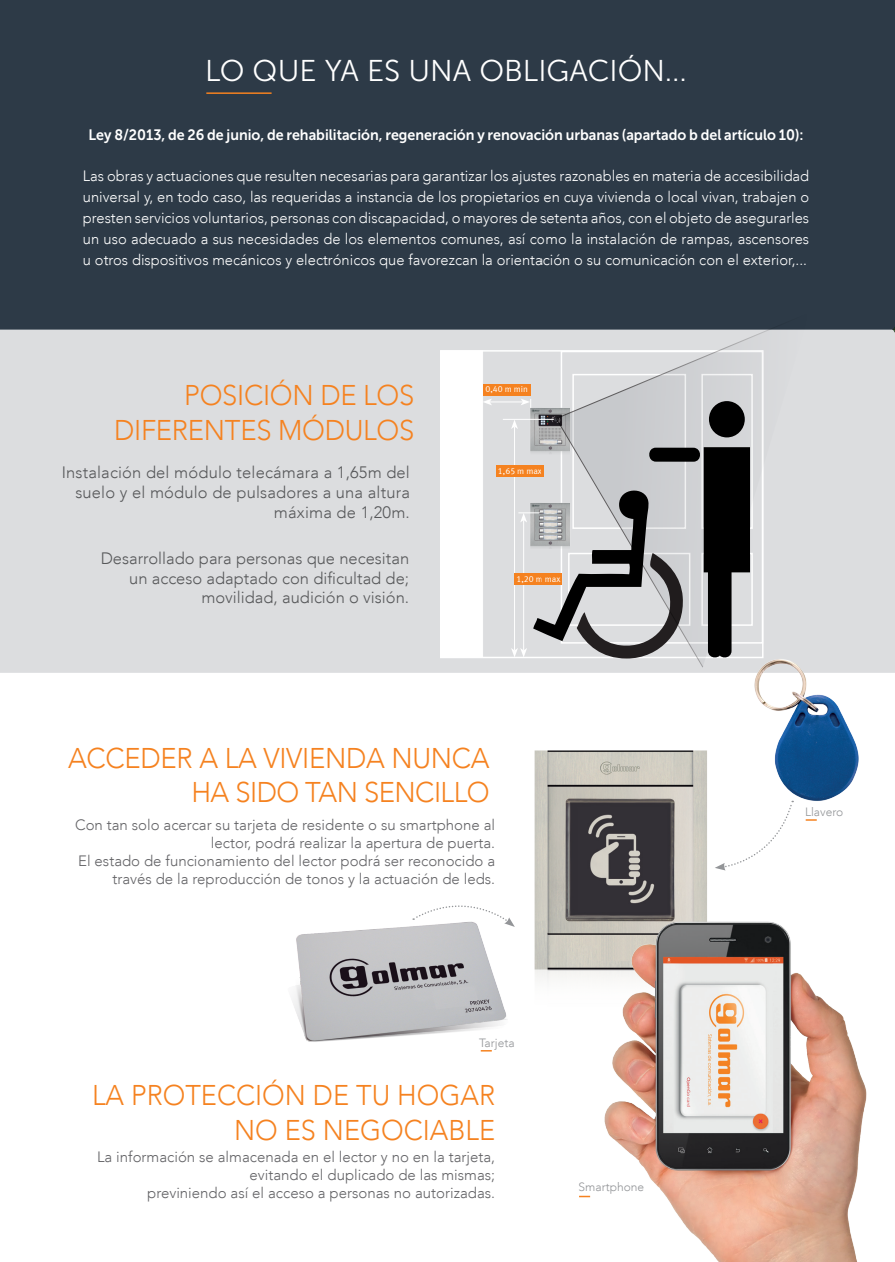
<style>
.page{position:relative;width:895px;height:1262px;background:#fff}
.page>*{position:absolute;margin:0;border:0;box-sizing:border-box;transform-origin:0 0}
.t1{font:30px "Museo Sans 300";color:#fff}
.Dimensions_tableau_c{font:300 28.5px/34.2px "Avenir LT";letter-spacing:-.01em;color:#f58220;text-align:right;scale:.96 1}
.Dimensions_tableau_c-2{font:300 28.5px/34.2px "Avenir LT";letter-spacing:-.01em;color:#f58220;text-align:right;scale:.95 1}
.Dimensions_tableau_c-3{font:300 16.5px/19.8px "Avenir LT";color:#57585a;text-align:right}
.Dimensions_tableau_c-4{font:300 15px/21px "Avenir LT";color:#fff;text-align:justify}
.Dimensions_tableau_c-5{font:300 15px/18px "Avenir LT";color:#636366;text-align:right}
.Dimensions_tableau_c-6{font:15px "Museo Sans 700";color:#fff;scale:.95 1}
.Dimensions_tableau_c-7{font:300 12px "Avenir LT";color:#939598}
.Dimensions_tableau_c-8{font:8.85px "Meta Normal LF";color:#fff}
</style>
<div class="page">
<div style="left:0;top:329px;width:894px;height:343px;background:#dcdddf"></div>
<div style="left:0;top:0;width:894px;height:329px;background:#2d3a47"></div>
<hr style="left:206px;top:92px;width:65px;height:2px;background:#f58220">
<div style="left:440px;top:350px;width:42px;height:307px;background:#fff"></div>
<hr style="left:514px;top:426px;width:1px;height:224px;background:#fff">
<svg style="left:511px;top:420px;width:7px;height:9px"></svg>
<div style="left:496px;top:465px;width:47px;height:12px;background:#f58220"></div>
<hr style="left:489px;top:401px;width:33px;height:1px;background:#fff">
<svg style="left:482px;top:398px;width:10px;height:7px"></svg>
<div style="left:483px;top:384px;width:47px;height:11px;background:#f58220"></div>
<img style="left:528px;top:407px;width:13px;height:47px">
<svg style="left:520px;top:398px;width:11px;height:10px"></svg>
<hr style="left:502px;top:419px;width:51px;height:1px;background:#fff">
<svg style="left:511px;top:486px;width:30px;height:172px;background:#d6d7d8"></svg>
<div style="left:514px;top:573px;width:47px;height:12px;background:#f58220"></div>
<svg style="left:541px;top:221px;width:353px;height:446px;background:#989ba0"></svg>
<img style="left:534px;top:750px;width:173px;height:231px">
<img style="left:558px;top:902px;width:309px;height:359px">
<img style="left:292px;top:926px;width:223px;height:126px">
<img style="left:745px;top:654px;width:127px;height:149px">
<svg style="left:715px;top:800px;width:78px;height:70px"></svg>
<svg style="left:412px;top:905px;width:102px;height:21px"></svg>
<svg style="left:480px;top:1049px;width:11px;height:2px"></svg>
<svg style="left:579px;top:1195px;width:11px;height:2px"></svg>
<p class="t1" style="left:205px;top:55px;width:483px">LO QUE YA ES UNA OBLIGACIÓN...</p>
<p class="Dimensions_tableau_c-6" style="left:89px;top:126px;width:753px">Ley 8/2013, de 26 de junio, de rehabilitación, regeneración y renovación urbanas (apartado b del artículo 10):</p>
<p class="Dimensions_tableau_c-4" style="left:83px;top:165px;width:727px">Las obras y actuaciones que resulten necesarias para garantizar los ajustes razonables en materia de accesibilidad universal y, en todo caso, las requeridas a instancia de los propietarios en cuya vivienda o local vivan, trabajen o presten servicios voluntarios, personas con discapacidad, o mayores de setenta años, con el objeto de asegurarles un uso adecuado a sus necesidades de los elementos comunes, así como la instalación de rampas, ascensores u otros dispositivos mecánicos y electrónicos que favorezcan la orientación o su comunicación con el exterior,...</p>
<p class="Dimensions_tableau_c" style="left:184px;top:378px;width:241px">POSICIÓN DE LOS</p>
<p class="Dimensions_tableau_c" style="left:114px;top:413px;width:314px">DIFERENTES MÓDULOS</p>
<p class="Dimensions_tableau_c-3" style="left:62px;top:462px;width:349px">Instalación del módulo telecámara a 1,65m del suelo y el módulo de pulsadores a una altura máxima de 1,20m.</p>
<p class="Dimensions_tableau_c-3" style="left:101px;top:548px;width:310px">Desarrollado para personas que necesitan un acceso adaptado con dificultad de; movilidad, audición o visión.</p>
<p class="Dimensions_tableau_c-8" style="left:485px;top:384px;width:44px">0,40 m min</p>
<p class="Dimensions_tableau_c-8" style="left:498px;top:465px;width:45px">1,65 m max</p>
<p class="Dimensions_tableau_c-8" style="left:516px;top:573px;width:45px">1,20 m max</p>
<p class="Dimensions_tableau_c" style="left:68px;top:741px;width:440px">ACCEDER A LA VIVIENDA NUNCA<br>HA SIDO TAN SENCILLO</p>
<p class="Dimensions_tableau_c-5" style="left:75px;top:815px;width:421px">Con tan solo acercar su tarjeta de residente o su smartphone al lector, podrá realizar la apertura de puerta.</p>
<p class="Dimensions_tableau_c-5" style="left:78px;top:851px;width:418px">El estado de funcionamiento del lector podrá ser reconocido a través de la reproducción de tonos y la actuación de leds.</p>
<p class="Dimensions_tableau_c-7" style="left:479px;top:1035px;width:37px">Tarjeta</p>
<p class="Dimensions_tableau_c-2" style="left:92px;top:1078px;width:425px">LA PROTECCIÓN DE TU HOGAR<br>NO ES NEGOCIABLE</p>
<p class="Dimensions_tableau_c-5" style="left:97px;top:1147px;width:399px">La información se almacenada en el lector y no en la tarjeta, evitando el duplicado de las mismas;</p>
<p class="Dimensions_tableau_c-5" style="left:147px;top:1183px;width:349px">previniendo así el acceso a personas no autorizadas.</p>
<p class="Dimensions_tableau_c-7" style="left:578px;top:1180px;width:67px">Smartphone</p>
<p class="Dimensions_tableau_c-7" style="left:804px;top:804px;width:40px">Llavero</p>
</div>
